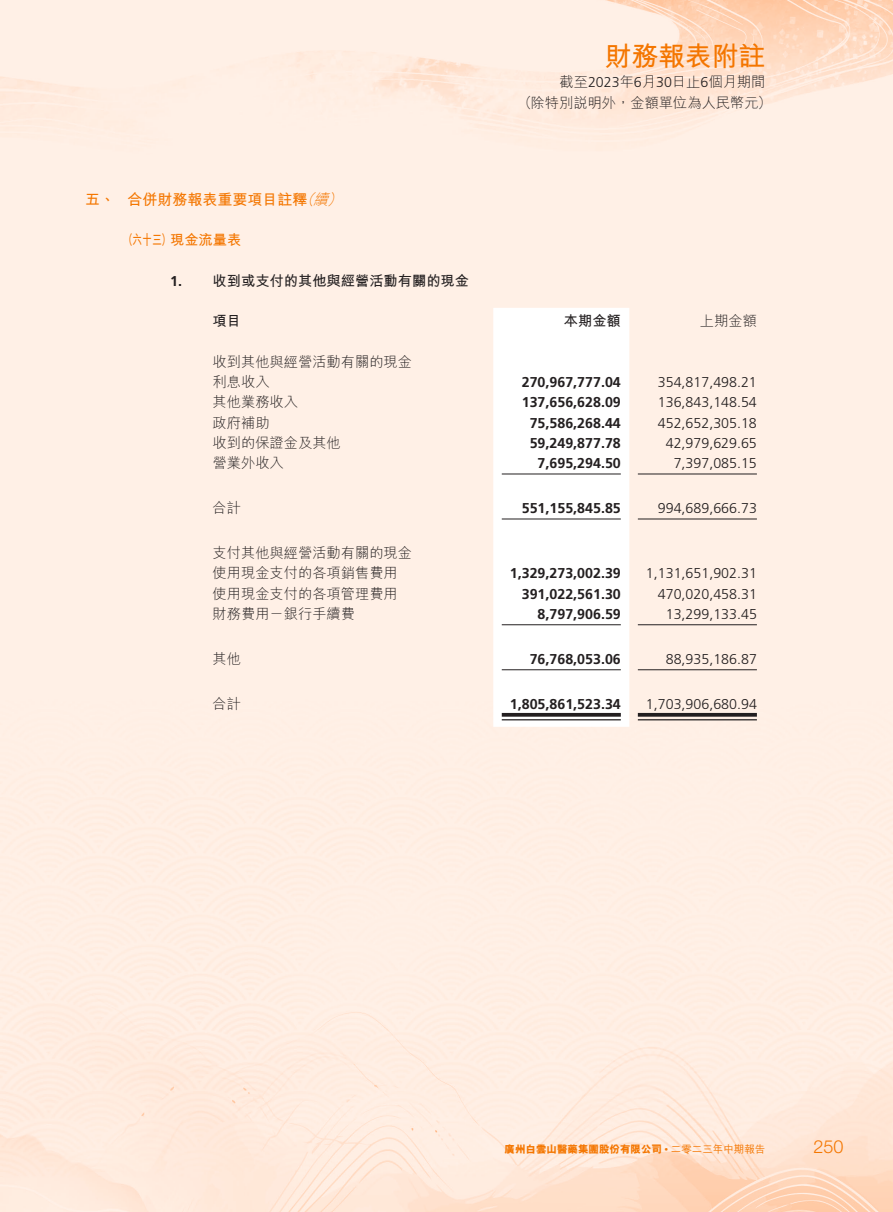
<style>
.page{position:relative;width:893px;height:1212px;background:#fff}
.page>*{position:absolute;margin:0;border:0;box-sizing:border-box;transform-origin:0 0}
.t1{font:700 27px "M Hei HK";letter-spacing:-.01em;color:#f47600}
.t2{font:300 18px "Helvetica Neue LT Std";color:#f47600}
.t3{font:700 15px "M Hei HK";color:#f47600}
.t4{font:italic 300 15px "M Hei HK";color:#f47600}
.t5{font:700 14.25px "Frutiger LT Std";color:#231f20}
.t6{font:300 14.25px "Frutiger LT Std";color:#231f20}
.t7{font:300 14.25px/20.2px "M Hei HK";color:#231f20}
.t8{font:700 14.25px "M Hei HK";color:#231f20}
.t9{font:700 14.25px "M Hei HK";color:#f47600;scale:.7 1}
.t10{font:800 10.5px "M Hei HK";color:#f47600}
.t11{font:500 10.5px "M Hei HK";color:#f47600}
.t12{font:300 condensed 7.5px "Helvetica Neue LT Std";color:#f47600}
.s1{font-weight:300;font-style:italic}
.s2{font-family:"Frutiger LT Std"}
</style>
<div class="page">
<img style="left:0;top:0;width:893px;height:1212px">
<svg style="left:493px;top:308px;width:136px;height:419px"></svg>
<hr style="left:502px;top:474px;width:119px;height:1px;background:#231f20">
<hr style="left:638px;top:474px;width:119px;height:1px;background:#231f20">
<hr style="left:502px;top:519px;width:119px;height:1px;background:#231f20">
<hr style="left:638px;top:519px;width:119px;height:1px;background:#231f20">
<hr style="left:502px;top:624px;width:119px;height:1px;background:#231f20">
<hr style="left:638px;top:624px;width:119px;height:1px;background:#231f20">
<hr style="left:502px;top:669px;width:119px;height:1px;background:#231f20">
<hr style="left:638px;top:669px;width:119px;height:1px;background:#231f20">
<svg style="left:502px;top:713px;width:119px;height:4px"></svg>
<hr style="left:502px;top:719px;width:119px;height:1px;background:#231f20">
<svg style="left:638px;top:713px;width:119px;height:4px"></svg>
<hr style="left:638px;top:719px;width:119px;height:1px;background:#231f20">
<p class="t3" style="left:85px;top:188px;width:31px">五、</p>
<p class="t3" style="left:128px;top:188px;width:207px">合併財務報表重要項目註釋<span class="s1">續</span></p>
<p class="t4" style="left:299px;top:189px;width:22px">（</p>
<p class="t4" style="left:327px;top:189px;width:22px">(</p>
<p class="t9" style="left:123px;top:230px;width:170px">（六十三）現金流量表</p>
<p class="t8" style="left:213px;top:270px;width:258px">收到或支付的其他與經營活動有關的現金</p>
<p class="t5" style="left:170px;top:272px;width:13px">1.</p>
<p class="t8" style="left:213px;top:311px;width:30px">項目</p>
<p class="t7" style="left:213px;top:351px;width:201px">收到其他與經營活動有關的現金</p>
<p class="t7" style="left:213px;top:371px;width:58px">利息收入</p>
<p class="t7" style="left:213px;top:391px;width:87px">其他業務收入</p>
<p class="t7" style="left:213px;top:412px;width:58px">政府補助</p>
<p class="t7" style="left:213px;top:432px;width:130px">收到的保證金及其他</p>
<p class="t7" style="left:213px;top:452px;width:73px">營業外收入</p>
<p class="t7" style="left:213px;top:497px;width:30px">合計</p>
<p class="t7" style="left:213px;top:542px;width:201px">支付其他與經營活動有關的現金</p>
<p class="t7" style="left:213px;top:562px;width:187px">使用現金支付的各項銷售費用</p>
<p class="t7" style="left:213px;top:583px;width:187px">使用現金支付的各項管理費用</p>
<p class="t7" style="left:213px;top:603px;width:144px">財務費用－銀行手續費</p>
<p class="t7" style="left:213px;top:648px;width:30px">其他</p>
<p class="t7" style="left:213px;top:693px;width:30px">合計</p>
<h1 class="t1" style="left:605px;top:36px;width:162px">財務報表附註</h1>
<p class="t7" style="left:518px;top:71px;width:255px;text-indent:42px">截至<span class="s2">2023</span>年月<span class="s2">6 30</span>日止<span class="s2">6</span>個月期間（除特別說明外，金額單位為人民幣元(</p>
<p class="t8" style="left:564px;top:311px;width:58px">本期金額</p>
<p class="t7" style="left:700px;top:310px;width:58px">上期金額</p>
<p class="t5" style="left:522px;top:374px;width:101px">270,967,777.04</p>
<p class="t6" style="left:658px;top:374px;width:101px">354,817,498.21</p>
<p class="t5" style="left:522px;top:394px;width:101px">137,656,628.09</p>
<p class="t6" style="left:658px;top:394px;width:101px">136,843,148.54</p>
<p class="t5" style="left:530px;top:414px;width:93px">75,586,268.44</p>
<p class="t6" style="left:658px;top:414px;width:101px">452,652,305.18</p>
<p class="t5" style="left:530px;top:434px;width:93px">59,249,877.78</p>
<p class="t6" style="left:666px;top:435px;width:93px">42,979,629.65</p>
<p class="t5" style="left:538px;top:455px;width:85px">7,695,294.50</p>
<p class="t6" style="left:674px;top:455px;width:85px">7,397,085.15</p>
<p class="t5" style="left:522px;top:500px;width:101px">551,155,845.85</p>
<p class="t6" style="left:658px;top:500px;width:101px">994,689,666.73</p>
<p class="t5" style="left:510px;top:565px;width:112px">1,329,273,002.39</p>
<p class="t6" style="left:646px;top:565px;width:112px">1,131,651,902.31</p>
<p class="t5" style="left:522px;top:585px;width:101px">391,022,561.30</p>
<p class="t6" style="left:658px;top:585px;width:101px">470,020,458.31</p>
<p class="t5" style="left:538px;top:605px;width:85px">8,797,906.59</p>
<p class="t6" style="left:666px;top:606px;width:93px">13,299,133.45</p>
<p class="t5" style="left:530px;top:650px;width:93px">76,768,053.06</p>
<p class="t6" style="left:666px;top:651px;width:93px">88,935,186.87</p>
<p class="t5" style="left:510px;top:695px;width:112px">1,805,861,523.34</p>
<p class="t6" style="left:646px;top:696px;width:112px">1,703,906,680.94</p>
<p class="t11" style="left:671px;top:1142px;width:96px">二零二三年中期報告</p>
<p class="t10" style="left:505px;top:1142px;width:159px">廣州白雲山醫藥集團股份有限公司</p>
<p class="t12" style="left:665px;top:1145px;width:5px">•</p>
<p class="t2" style="left:813px;top:1135px;width:32px">250</p>
</div>
